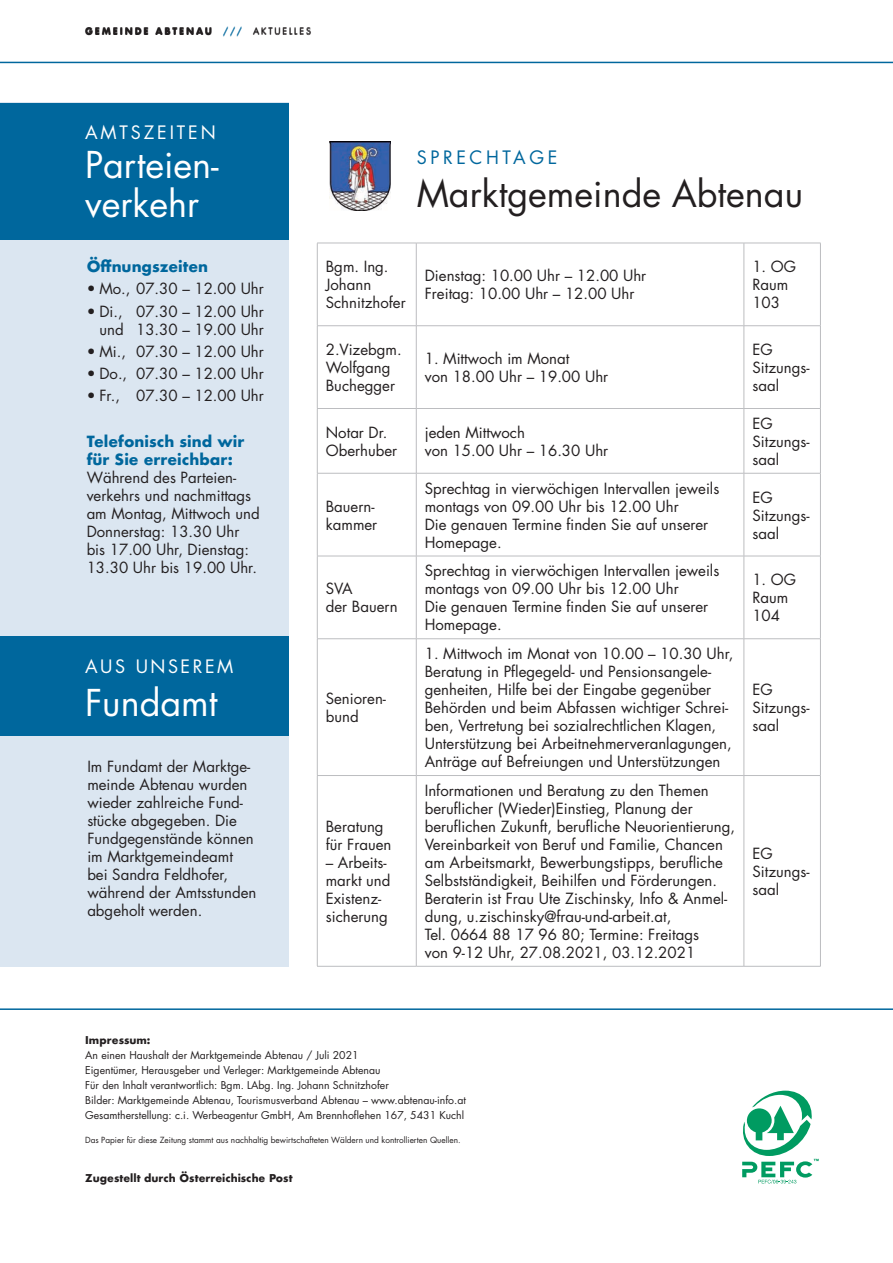
<style>
.page{position:relative;width:893px;height:1263px;background:#fff}
.page>*{position:absolute;margin:0;border:0;box-sizing:border-box;transform-origin:0 0}
.t1{font:36px/39px "Futura";color:#fff}
.t2{font:36px "Futura";color:#231f20}
.t3{font:18px "Futura";letter-spacing:.2em;color:#00679d}
.t4{font:18px "Futura";letter-spacing:.16em;color:#fff}
.t5{font:18px "Futura";letter-spacing:.14em;color:#fff}
.t6{font:15px/18px "Futura";color:#231f20}
.t7{font:700 15px/18px "Futura";color:#00679d}
.t8{font:10.5px/15px "Futura";color:#231f20}
.t9{font:700 10.5px "Futura";color:#231f20}
.t10{font:700 9px "Futura";letter-spacing:.2em;color:#231f20}
.t11{font:8.25px "Futura";color:#231f20}
.s1{font-weight:400;color:#00679d}
.s2{font-weight:400}
</style>
<div class="page">
<hr style="left:317px;top:243px;width:99px;height:1px;background:#bcbdc0">
<hr style="left:317px;top:243px;width:1px;height:82px;background:#bcbdc0">
<hr style="left:416px;top:243px;width:328px;height:1px;background:#bcbdc0">
<hr style="left:416px;top:243px;width:1px;height:82px;background:#bcbdc0">
<hr style="left:744px;top:243px;width:77px;height:1px;background:#bcbdc0">
<hr style="left:744px;top:243px;width:1px;height:82px;background:#bcbdc0">
<hr style="left:820px;top:243px;width:1px;height:82px;background:#bcbdc0">
<hr style="left:317px;top:325px;width:99px;height:1px;background:#bcbdc0">
<hr style="left:317px;top:326px;width:1px;height:82px;background:#bcbdc0">
<hr style="left:416px;top:325px;width:328px;height:1px;background:#bcbdc0">
<hr style="left:416px;top:326px;width:1px;height:82px;background:#bcbdc0">
<hr style="left:744px;top:325px;width:77px;height:1px;background:#bcbdc0">
<hr style="left:744px;top:326px;width:1px;height:82px;background:#bcbdc0">
<hr style="left:820px;top:326px;width:1px;height:82px;background:#bcbdc0">
<hr style="left:317px;top:408px;width:99px;height:1px;background:#bcbdc0">
<hr style="left:317px;top:409px;width:1px;height:64px;background:#bcbdc0">
<hr style="left:416px;top:408px;width:328px;height:1px;background:#bcbdc0">
<hr style="left:416px;top:409px;width:1px;height:64px;background:#bcbdc0">
<hr style="left:744px;top:408px;width:77px;height:1px;background:#bcbdc0">
<hr style="left:744px;top:409px;width:1px;height:64px;background:#bcbdc0">
<hr style="left:820px;top:409px;width:1px;height:64px;background:#bcbdc0">
<hr style="left:317px;top:473px;width:99px;height:1px;background:#bcbdc0">
<hr style="left:317px;top:473px;width:1px;height:83px;background:#bcbdc0">
<hr style="left:416px;top:473px;width:328px;height:1px;background:#bcbdc0">
<hr style="left:416px;top:473px;width:1px;height:83px;background:#bcbdc0">
<hr style="left:744px;top:473px;width:77px;height:1px;background:#bcbdc0">
<hr style="left:744px;top:473px;width:1px;height:83px;background:#bcbdc0">
<hr style="left:820px;top:473px;width:1px;height:83px;background:#bcbdc0">
<hr style="left:317px;top:556px;width:99px;height:1px;background:#bcbdc0">
<hr style="left:317px;top:556px;width:1px;height:82px;background:#bcbdc0">
<hr style="left:416px;top:556px;width:328px;height:1px;background:#bcbdc0">
<hr style="left:416px;top:556px;width:1px;height:82px;background:#bcbdc0">
<hr style="left:744px;top:556px;width:77px;height:1px;background:#bcbdc0">
<hr style="left:744px;top:556px;width:1px;height:82px;background:#bcbdc0">
<hr style="left:820px;top:556px;width:1px;height:82px;background:#bcbdc0">
<hr style="left:317px;top:638px;width:99px;height:1px;background:#bcbdc0">
<hr style="left:317px;top:639px;width:1px;height:136px;background:#bcbdc0">
<hr style="left:416px;top:638px;width:328px;height:1px;background:#bcbdc0">
<hr style="left:416px;top:639px;width:1px;height:136px;background:#bcbdc0">
<hr style="left:744px;top:638px;width:77px;height:1px;background:#bcbdc0">
<hr style="left:744px;top:639px;width:1px;height:136px;background:#bcbdc0">
<hr style="left:820px;top:639px;width:1px;height:136px;background:#bcbdc0">
<hr style="left:317px;top:775px;width:99px;height:1px;background:#bcbdc0">
<hr style="left:317px;top:776px;width:1px;height:190px;background:#bcbdc0">
<hr style="left:416px;top:775px;width:328px;height:1px;background:#bcbdc0">
<hr style="left:416px;top:776px;width:1px;height:190px;background:#bcbdc0">
<hr style="left:744px;top:775px;width:77px;height:1px;background:#bcbdc0">
<hr style="left:744px;top:776px;width:1px;height:190px;background:#bcbdc0">
<hr style="left:820px;top:776px;width:1px;height:190px;background:#bcbdc0">
<hr style="left:317px;top:966px;width:99px;height:1px;background:#bcbdc0">
<hr style="left:416px;top:966px;width:328px;height:1px;background:#bcbdc0">
<hr style="left:744px;top:966px;width:77px;height:1px;background:#bcbdc0">
<div style="left:0;top:102px;width:289px;height:864px;background:#dbe6f1"></div>
<hr style="left:0;top:62px;width:893px;height:1px;background:#00679d">
<div style="left:0;top:103px;width:289px;height:137px;background:#00679d"></div>
<div style="left:0;top:637px;width:289px;height:99px;background:#00679d"></div>
<svg style="left:742px;top:1091px;width:77px;height:92px"></svg>
<hr style="left:0;top:1008px;width:893px;height:2px;background:#00679d">
<img style="left:330px;top:141px;width:61px;height:69px">
<p class="t10" style="left:85px;top:25px;width:227px">GEMEINDE ABTENAU <span class="s1">///</span> <span class="s2">AKTUELLES</span></p>
<p class="t4" style="left:85px;top:120px;width:132px">AMTSZEITEN</p>
<h1 class="t1" style="left:85px;top:145px;width:135px">Parteien&shy;verkehr</h1>
<p class="t7" style="left:87px;top:257px;width:123px">Öffnungszeiten</p>
<p class="t6" style="left:87px;top:280px;width:179px">• Mo., 07.30 – 12.00 Uhr</p>
<p class="t6" style="left:87px;top:302px;width:179px;text-align:right">• Di., 07.30 – 12.00 Uhr und 13.30 – 19.00 Uhr</p>
<p class="t6" style="left:87px;top:342px;width:179px">• Mi., 07.30 – 12.00 Uhr</p>
<p class="t6" style="left:87px;top:364px;width:179px">• Do., 07.30 – 12.00 Uhr</p>
<p class="t6" style="left:87px;top:387px;width:179px">• Fr., 07.30 – 12.00 Uhr</p>
<p class="t7" style="left:87px;top:433px;width:159px">Telefonisch sind wir für Sie erreichbar:</p>
<p class="t6" style="left:87px;top:469px;width:175px">Während des Parteien&shy;verkehrs und nachmittags am Montag, Mittwoch und<br>Donnerstag: 13.30 Uhr bis 17.00 Uhr, Dienstag:<br>13.30 Uhr bis 19.00 Uhr.</p>
<p class="t5" style="left:85px;top:654px;width:150px">AUS UNSEREM</p>
<h1 class="t1" style="left:85px;top:683px;width:134px">Fundamt</h1>
<p class="t6" style="left:87px;top:757px;width:171px">Im Fundamt der Marktge&shy;meinde Abtenau wurden wieder zahlreiche Fund&shy;stücke abgegeben. Die<br>Fundgegenstände können im Marktgemeindeamt bei Sandra Feldhofer, während der Amtsstunden abgeholt werden.</p>
<p class="t3" style="left:417px;top:145px;width:142px">SPRECHTAGE</p>
<h1 class="t2" style="left:417px;top:169px;width:388px">Marktgemeinde Abtenau</h1>
<p class="t6" style="left:326px;top:257px;width:81px">Bgm. Ing.<br>Johann<br>Schnitzhofer</p>
<p class="t6" style="left:425px;top:266px;width:223px">Dienstag: 10.00 Uhr – 12.00 Uhr<br>Freitag: 10.00 Uhr – 12.00 Uhr</p>
<p class="t6" style="left:752px;top:257px;width:45px">1. OG<br>Raum<br>103</p>
<p class="t6" style="left:326px;top:340px;width:77px">2.Vizebgm.<br>Wolfgang<br>Buchegger</p>
<p class="t6" style="left:425px;top:349px;width:185px">1. Mittwoch im Monat<br>von 18.00 Uhr – 19.00 Uhr</p>
<p class="t6" style="left:752px;top:340px;width:59px">EG<br>Sitzungs&shy;saal</p>
<p class="t6" style="left:326px;top:423px;width:73px">Notar Dr.<br>Oberhuber</p>
<p class="t6" style="left:425px;top:423px;width:185px">jeden Mittwoch<br>von 15.00 Uhr – 16.30 Uhr</p>
<p class="t6" style="left:752px;top:414px;width:59px">EG<br>Sitzungs&shy;saal</p>
<p class="t6" style="left:326px;top:497px;width:53px">Bauern&shy;kammer</p>
<p class="t6" style="left:425px;top:479px;width:296px">Sprechtag in vierwöchigen Intervallen jeweils montags von 09.00 Uhr bis 12.00 Uhr<br>Die genauen Termine finden Sie auf unserer Homepage.</p>
<p class="t6" style="left:752px;top:488px;width:59px">EG<br>Sitzungs&shy;saal</p>
<p class="t6" style="left:326px;top:580px;width:73px">SVA<br>der Bauern</p>
<p class="t6" style="left:326px;top:689px;width:62px">Senioren&shy;bund</p>
<p class="t6" style="left:326px;top:817px;width:67px">Beratung für Frauen</p>
<p class="t6" style="left:326px;top:853px;width:66px">– Arbeits&shy;markt und<br>Existenz&shy;sicherung</p>
<p class="t6" style="left:425px;top:562px;width:296px">Sprechtag in vierwöchigen Intervallen jeweils montags von 09.00 Uhr bis 12.00 Uhr<br>Die genauen Termine finden Sie auf unserer Homepage.</p>
<p class="t6" style="left:752px;top:571px;width:45px">1. OG<br>Raum<br>104</p>
<p class="t6" style="left:425px;top:644px;width:310px">1. Mittwoch im Monat von 10.00 – 10.30 Uhr, Beratung in Pflegegeld- und Pensionsangele&shy;genheiten, Hilfe bei der Eingabe gegenüber Behörden und beim Abfassen wichtiger Schrei&shy;ben, Vertretung bei sozialrechtlichen Klagen, Unterstützung bei Arbeitnehmerveranlagungen, Anträge auf Befreiungen und Unterstützungen</p>
<p class="t6" style="left:425px;top:781px;width:312px">Informationen und Beratung zu den Themen beruflicher (Wieder)Einstieg, Planung der beruflichen Zukunft, berufliche Neuorientierung, Vereinbarkeit von Beruf und Familie, Chancen am Arbeitsmarkt, Bewerbungstipps, berufliche Selbstständigkeit, Beihilfen und Förderungen.<br>Beraterin ist Frau Ute Zischinsky, Info &amp; Anmel&shy;dung, u.zischinsky@frau-und-arbeit.at,<br>Tel. 0664 88 17 96 80; Termine: Freitags<br>von 9-12 Uhr, 27.08.2021, 03.12.2021</p>
<p class="t6" style="left:752px;top:680px;width:59px">EG<br>Sitzungs&shy;saal</p>
<p class="t6" style="left:752px;top:844px;width:59px">EG<br>Sitzungs&shy;saal</p>
<p class="t9" style="left:85px;top:1032px;width:67px">Impressum:</p>
<p class="t8" style="left:85px;top:1047px;width:382px">An einen Haushalt der Marktgemeinde Abtenau / Juli 2021<br>Eigentümer, Herausgeber und Verleger: Marktgemeinde Abtenau<br>Für den Inhalt verantwortlich: Bgm. LAbg. Ing. Johann Schnitzhofer<br>Bilder: Marktgemeinde Abtenau, Tourismusverband Abtenau – www.abtenau-info.at Gesamtherstellung: c.i. Werbeagentur GmbH, Am Brennhoflehen 167, 5431 Kuchl</p>
<p class="t11" style="left:85px;top:1134px;width:377px">Das Papier für diese Zeitung stammt aus nachhaltig bewirtschafteten Wäldern und kontrollierten Quellen.</p>
<p class="t9" style="left:85px;top:1171px;width:209px">Zugestellt durch Österreichische Post</p>
</div>
